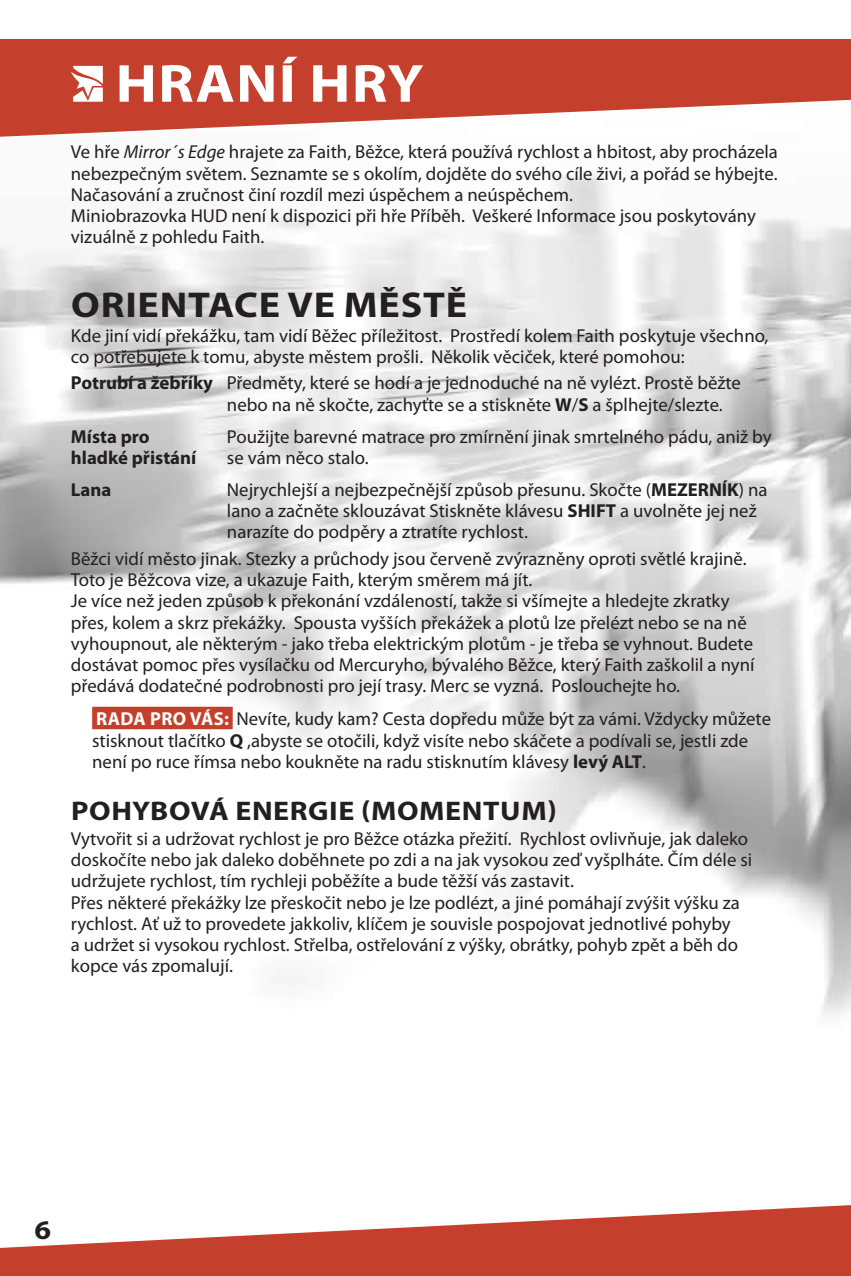
<style>
.page{position:relative;width:851px;height:1276px;background:#fff}
.page>*{position:absolute;margin:0;border:0;box-sizing:border-box;transform-origin:0 0}
.t1{font:700 54px "Myriad Pro";letter-spacing:.02em;color:#fff;scale:1.11 1}
.t2{font:700 36px "Myriad Pro";letter-spacing:.02em;color:#231f20;scale:1.11 1}
.t3{font:700 27px "Myriad Pro";letter-spacing:.02em;color:#231f20;scale:1.11 1}
.t4{font:18.75px/21.2px "Myriad Pro";color:#231f20}
.t5{font:700 18.75px "Myriad Pro";color:#231f20}
.s1{font-style:italic}
.s2{font-weight:700}
.s3{font-weight:700;color:#fff}
</style>
<div class="page">
<img style="left:0;top:173px;width:850px;height:843px">
<svg style="left:0;top:1205px;width:850px;height:71px;fill:#c4402c"></svg>
<svg style="left:0;top:39px;width:850px;height:98px;fill:#c4402c"></svg>
<div style="left:92px;top:707px;width:141px;height:22px;background:#c4402c"></div>
<svg style="left:71px;top:66px;width:32px;height:36px"></svg>
<h1 class="t1" style="left:116px;top:48px;width:279px">HRANÍ HRY</h1>
<p class="t4" style="left:71px;top:141px;width:708px">Ve hře <span class="s1">Mirror´s Edge</span> hrajete za Faith, Běžce, která používá rychlost a hbitost, aby procházela nebezpečným světem. Seznamte se s okolím, dojděte do svého cíle živi, a pořád se hýbejte.<br>Načasování a zručnost činí rozdíl mezi úspěchem a neúspěchem.<br>Miniobrazovka HUD není k dispozici při hře Příběh. Veškeré Informace jsou poskytovány vizuálně z pohledu Faith.</p>
<h2 class="t2" style="left:71px;top:281px;width:358px">ORIENTACE VE MĚSTĚ</h2>
<p class="t4" style="left:71px;top:324px;width:699px">Kde jiní vidí překážku, tam vidí Běžec příležitost. Prostředí kolem Faith poskytuje všechno, co potřebujete k tomu, abyste městem prošli. Několik věciček, které pomohou:</p>
<p class="t4" style="left:227px;top:372px;width:515px;text-indent:-156px"><span class="s2">POTRUBÍ A ŽEBŘÍKY</span> Předměty, které se hodí a je jednoduché na ně vylézt. Prostě běžte nebo na ně skočte, zachyťte se a stiskněte <span class="s2">W</span>/<span class="s2">S</span> a šplhejte/slezte.</p>
<p class="t5" style="left:71px;top:424px;width:80px">MÍSTA PRO</p>
<p class="t4" style="left:227px;top:425px;width:546px">Použijte barevné matrace pro zmírnění jinak smrtelného pádu, aniž by</p>
<p class="t5" style="left:71px;top:445px;width:127px">HLADKÉ PŘISTÁNÍ</p>
<p class="t4" style="left:227px;top:446px;width:143px">se vám něco stalo.</p>
<p class="t5" style="left:71px;top:477px;width:42px">LANA</p>
<p class="t4" style="left:227px;top:478px;width:472px">Nejrychlejší a nejbezpečnější způsob přesunu. Skočte (<span class="s2">MEZERNÍK</span></p>
<p class="t4" style="left:738px;top:478px;width:30px">) na</p>
<p class="t4" style="left:227px;top:500px;width:351px">lano a začněte sklouzávat Stiskněte klávesu <span class="s2">SHIFT</span></p>
<p class="t4" style="left:620px;top:500px;width:138px">a uvolněte jej než</p>
<p class="t4" style="left:71px;top:518px;width:677px;line-height:26.5px;text-indent:156px">narazíte do podpěry a ztratíte rychlost.<br>Běžci vidí město jinak. Stezky a průchody jsou červeně zvýrazněny oproti světlé krajině.</p>
<p class="t4" style="left:71px;top:569px;width:685px">Toto je Běžcova vize, a ukazuje Faith, kterým směrem má jít.<br>Je více než jeden způsob k překonání vzdáleností, takže si všímejte a hledejte zkratky přes, kolem a skrz překážky. Spousta vyšších překážek a plotů lze přelézt nebo se na ně vyhoupnout, ale některým - jako třeba elektrickým plotům - je třeba se vyhnout. Budete dostávat pomoc přes vysílačku od Mercuryho, bývalého Běžce, který Faith zaškolil a nyní předává dodatečné podrobnosti pro její trasy. Merc se vyzná. Poslouchejte ho.</p>
<p class="t4" style="left:92px;top:708px;width:680px"><span class="s3">RADA PRO VÁS:</span> Nevíte, kudy kam? Cesta dopředu může být za vámi. Vždycky můžete stisknout tlačítko <span class="s2">Q</span> ,abyste se otočili, když visíte nebo skáčete a podívali se, jestli zde není po ruce římsa nebo koukněte na radu stisknutím klávesy <span class="s2">LEVÝ ALT</span>.</p>
<h3 class="t3" style="left:71px;top:793px;width:19px">POHYBO</h3>
<h3 class="t3" style="left:191px;top:793px;width:56px">VÁ ENERGIE</h3>
<h3 class="t3" style="left:361px;top:793px;width:178px">(MOMENTUM)</h3>
<p class="t4" style="left:71px;top:827px;width:682px">Vytvořit si a udržovat rychlost je pro Běžce otázka přežití. Rychlost ovlivňuje, jak daleko doskočíte nebo jak daleko doběhnete po zdi a na jak vysokou zeď vyšplháte. Čím déle si udržujete rychlost, tím rychleji poběžíte a bude těžší vás zastavit.<br>Přes některé překážky lze přeskočit nebo je lze podlézt, a jiné pomáhají zvýšit výšku za rychlost. Ať už to provedete jakkoliv, klíčem je souvisle pospojovat jednotlivé pohyby<br>a udržet si vysokou rychlost. Střelba, ostřelování z výšky, obrátky, pohyb zpět a běh do kopce vás zpomalují.</p>
<h3 class="t3" style="left:34px;top:1212px;width:16px">6</h3>
</div>
